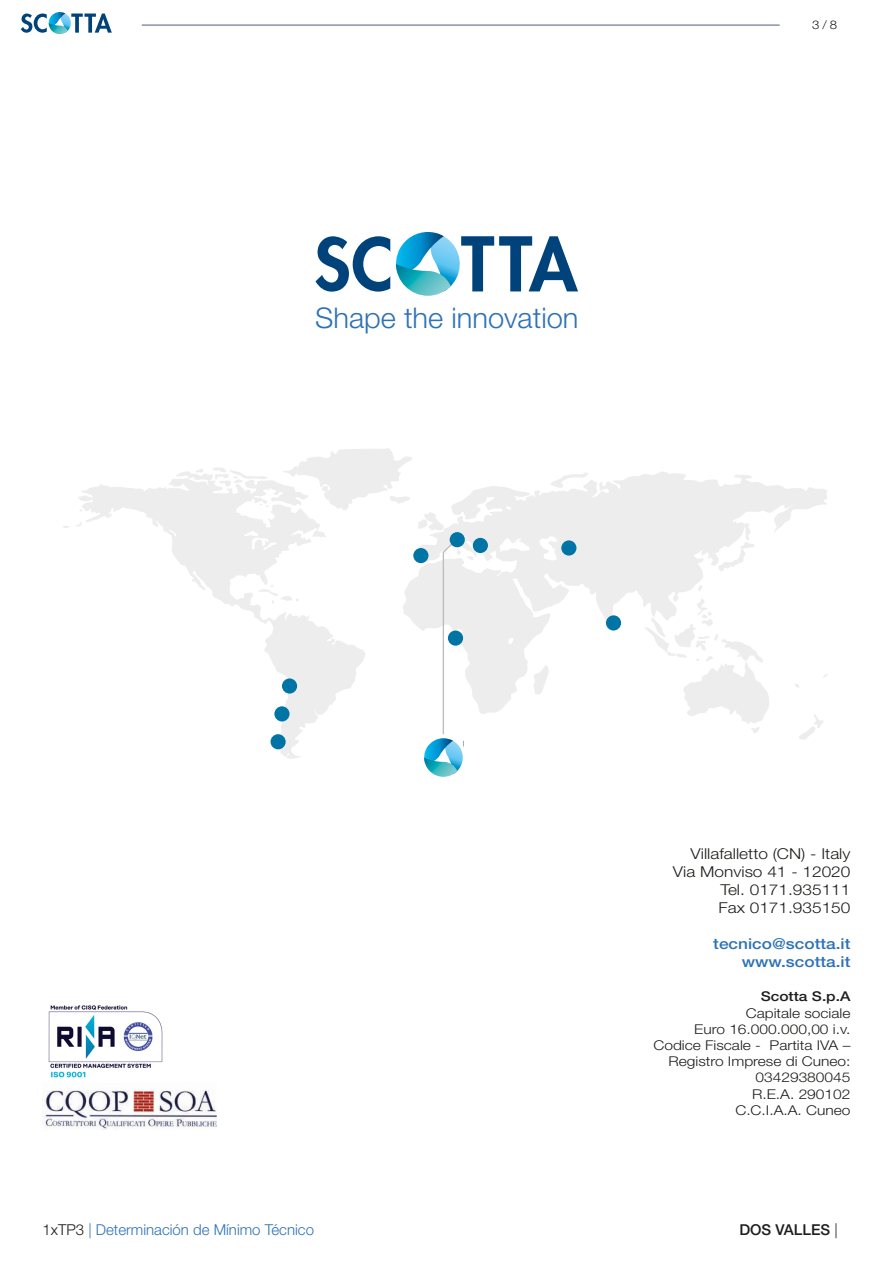
<style>
.page{position:relative;width:893px;height:1263px;background:#fff}
.page>*{position:absolute;margin:0;border:0;box-sizing:border-box;transform-origin:0 0}
.t1{font:300 28.5px "Helvetica Neue LT Std";color:#2d72b6}
.t2{font:300 15px/18px "Helvetica Neue LT Std";color:#1d1d1b;text-align:right;scale:1.15 1}
.t3{font:300 15px "Helvetica Neue LT Std";color:#2d72b6}
.t4{font:500 15px/18px "Helvetica Neue LT Std";color:#2d72b6;text-align:right;scale:1.15 1}
.t5{font:500 15px "Helvetica Neue LT Std";color:#1d1d1b}
.t6{font:300 13.5px/16.2px "Helvetica Neue LT Std";color:#1d1d1b;text-align:right;scale:1.15 1}
.t7{font:500 13.5px "Helvetica Neue LT Std";color:#1d1d1b;scale:1.15 1}
.t8{font:300 12px "Helvetica Neue LT Std";color:#1d1d1b;scale:1.1 1}
.s1{color:#1d1d1b}
.s2{font-weight:300}
</style>
<div class="page">
<hr style="left:142px;top:25px;width:638px;height:1px;background:#1a335a">
<svg style="left:21px;top:12px;width:91px;height:22px"></svg>
<svg style="left:316px;top:232px;width:262px;height:64px"></svg>
<img style="left:43px;top:1090px;width:174px;height:39px">
<img style="left:48px;top:1005px;width:115px;height:73px">
<svg style="left:63px;top:525px;width:15px;height:3px"></svg>
<svg style="left:78px;top:479px;width:244px;height:280px"></svg>
<svg style="left:589px;top:472px;width:238px;height:152px;fill:#ededed"></svg>
<svg style="left:718px;top:523px;width:37px;height:48px"></svg>
<svg style="left:697px;top:585px;width:7px;height:6px"></svg>
<svg style="left:799px;top:714px;width:25px;height:26px"></svg>
<svg style="left:643px;top:599px;width:126px;height:134px"></svg>
<div style="left:274px;top:706px;width:16px;height:15px;background:#0074a5;border-radius:50%"></div>
<div style="left:271px;top:734px;width:15px;height:15px;background:#0074a5;border-radius:50%"></div>
<svg style="left:176px;top:448px;width:413px;height:266px"></svg>
<hr style="left:443px;top:552px;width:1px;height:182px;background:#bdbdbc">
<div style="left:450px;top:532px;width:15px;height:15px;background:#0074a5;border-radius:50%"></div>
<div style="left:473px;top:538px;width:15px;height:15px;background:#0074a5;border-radius:50%"></div>
<div style="left:606px;top:615px;width:15px;height:15px;background:#0074a5;border-radius:50%"></div>
<svg style="left:424px;top:738px;width:40px;height:39px"></svg>
<p class="t1" style="left:315px;top:301px;width:265px">Shape the innovation</p>
<p class="t8" style="left:812px;top:18px;width:24px">3 / 8</p>
<p class="t2" style="left:673px;top:844px;width:156px">Villafalletto (CN) - Italy<br>Via Monviso 41 - 12020</p>
<p class="t2" style="left:718px;top:880px;width:116px;text-align:left">Tel. 0171.935111<br>Fax 0171.935150</p>
<p class="t4" style="left:713px;top:934px;width:121px">tecnico@scotta.it www.scotta.it</p>
<p class="t7" style="left:761px;top:988px;width:80px">Scotta S.p.A</p>
<p class="t6" style="left:694px;top:1004px;width:137px">Capitale sociale<br>Euro 16.000.000,00 i.v.</p>
<p class="t6" style="left:653px;top:1037px;width:173px">Codice Fiscale - Partita IVA –<br>Registro Imprese di Cuneo:<br>03429380045</p>
<p class="t6" style="left:735px;top:1085px;width:102px">R.E.A. 290102<br>C.C.I.A.A. Cuneo</p>
<p class="t3" style="left:43px;top:1221px;width:273px"><span class="s1">1xTP3</span> | Determinación de Mínimo Técnico</p>
<p class="t5" style="left:739px;top:1221px;width:100px">DOS VALLES <span class="s2">|</span></p>
</div>
